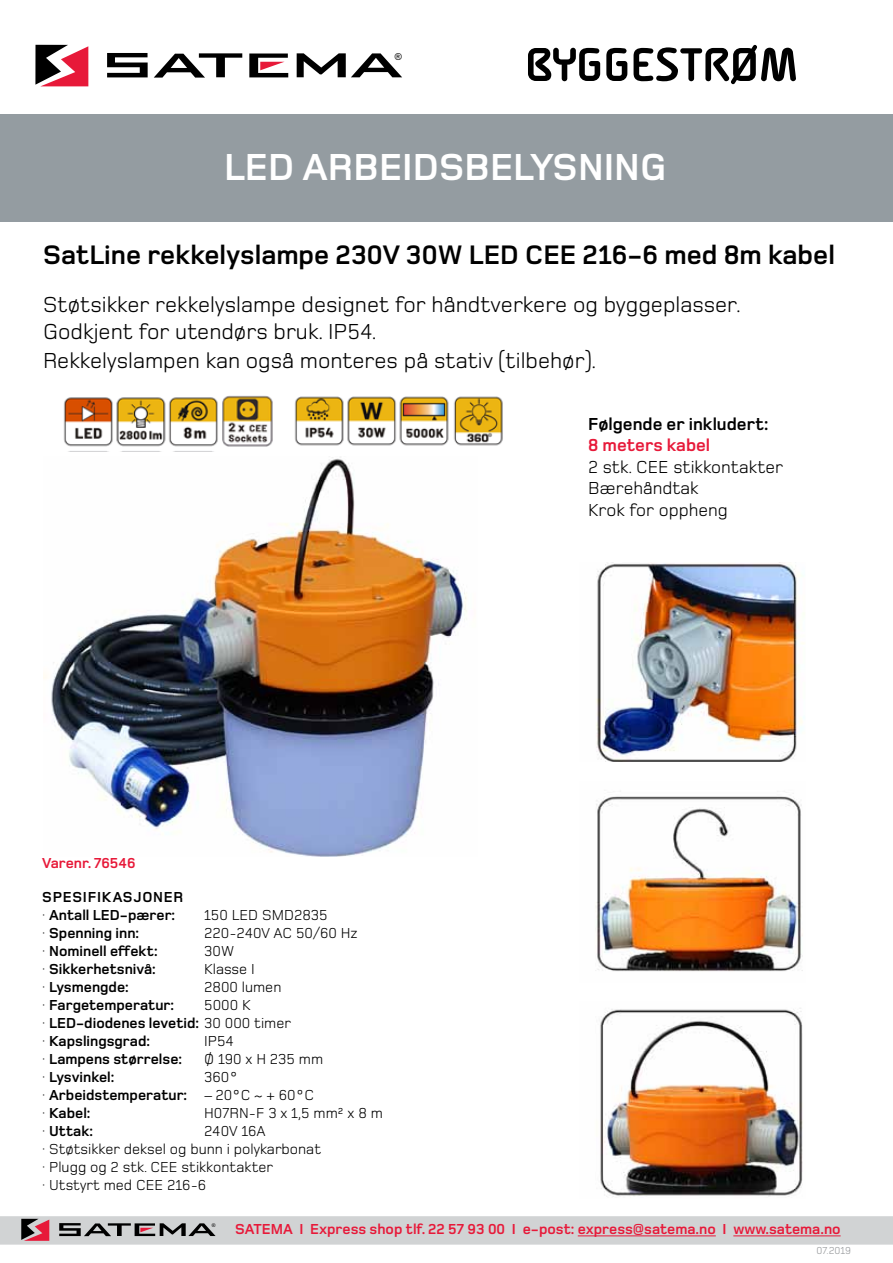
<style>
.page{position:relative;width:893px;height:1263px;background:#fff}
.page>*{position:absolute;margin:0;border:0;box-sizing:border-box;transform-origin:0 0}
.t1{font:700 51px "Alega";color:#000}
.t2{font:700 39px "Foundry Monoline";color:#fff}
.t3{font:700 27.75px "Foundry Monoline";color:#000}
.t4{font:22.5px/27.9px "Foundry Monoline";color:#000}
.t5{font:18px/21.6px "Foundry Monoline";color:#000}
.t6{font:700 18px "Foundry Monoline";color:#000}
.t7{font:700 18px "Foundry Monoline";color:#e71939}
.t8{font:700 15px/18px "Foundry Monoline";color:#000}
.t9{font:15px/18px "Foundry Monoline";color:#000}
.t10{font:700 15px "Foundry Monoline";color:#e71939}
.t11{font:700 15px/18px "Foundry Monoline";letter-spacing:.05em;color:#000}
.t12{font:10.5px "Foundry Monoline";color:#939598}
.t13{font:9.6px "Arial";color:#000}
.t14{font:5.1px "Arial";color:#000}
.s1{font-weight:400}
</style>
<div class="page">
<svg style="left:35px;top:45px;width:53px;height:41px"></svg>
<svg style="left:107px;top:53px;width:41px;height:24px"></svg>
<svg style="left:154px;top:53px;width:88px;height:25px"></svg>
<svg style="left:297px;top:53px;width:105px;height:24px"></svg>
<svg style="left:249px;top:54px;width:39px;height:23px"></svg>
<svg style="left:0;top:1216px;width:893px;height:28px;background:#c8c7c8"></svg>
<hr style="left:578px;top:1235px;width:138px;height:1px;background:#e71939">
<hr style="left:733px;top:1235px;width:108px;height:1px;background:#e71939">
<div style="left:0;top:115px;width:893px;height:107px;background:#949ca1"></div>
<img style="left:63px;top:397px;width:155px;height:50px">
<img style="left:294px;top:396px;width:209px;height:50px">
<img style="left:43px;top:457px;width:424px;height:400px">
<img style="left:596px;top:563px;width:209px;height:199px">
<img style="left:595px;top:793px;width:208px;height:179px">
<img style="left:600px;top:1008px;width:203px;height:189px">
<img style="left:222px;top:395px;width:51px;height:52px">
<p class="t13" style="left:395px;top:50px;width:9px">®</p>
<h1 class="t1" style="left:525px;top:38px;width:275px">BYGGESTRØM</h1>
<h2 class="t2" style="left:224px;top:146px;width:444px">LED ARBEIDSbelysning</h2>
<h3 class="t3" style="left:43px;top:240px;width:793px">SatLine rekkelyslampe 230V 30W LED CEE 216-6 med 8m kabel</h3>
<h3 class="t4" style="left:43px;top:291px;width:699px">Støtsikker rekkelyslampe designet for håndtverkere og byggeplasser.<br>Godkjent for utendørs bruk. IP54.<br>Rekkelyslampen kan også monteres på stativ (tilbehør).</h3>
<p class="t10" style="left:42px;top:855px;width:95px">Varenr. 76546</p>
<p class="t11" style="left:42px;top:888px;width:143px">SPESIFIKASJONER <span class="s1">·</span> Antall LED-pærer:</p>
<p class="t9" style="left:204px;top:906px;width:125px">150 LED SMD2835</p>
<p class="t8" style="left:42px;top:924px;width:98px"><span class="s1">·</span> Spenning inn:</p>
<p class="t9" style="left:204px;top:924px;width:155px">220-240V AC 50/60 Hz</p>
<p class="t8" style="left:42px;top:942px;width:117px"><span class="s1">·</span> Nominell effekt:</p>
<p class="t9" style="left:204px;top:942px;width:31px">30W</p>
<p class="t8" style="left:42px;top:960px;width:115px"><span class="s1">·</span> Sikkerhetsnivå:</p>
<p class="t9" style="left:204px;top:960px;width:52px">Klasse I</p>
<p class="t8" style="left:42px;top:978px;width:88px"><span class="s1">·</span> Lysmengde:</p>
<p class="t9" style="left:204px;top:978px;width:79px">2800 lumen</p>
<p class="t8" style="left:42px;top:996px;width:133px"><span class="s1">·</span> Fargetemperatur:</p>
<p class="t8" style="left:42px;top:996px;width:250px;text-indent:162px"><span class="s1">5000 K<br>·</span> LED-diodenes levetid: <span class="s1">30 000 timer ·</span> Kapslingsgrad:</p>
<p class="t9" style="left:204px;top:1032px;width:31px">IP54</p>
<p class="t8" style="left:42px;top:1050px;width:141px"><span class="s1">·</span> Lampens størrelse:</p>
<p class="t9" style="left:204px;top:1050px;width:120px">Ø 190 x H 235 mm</p>
<p class="t8" style="left:42px;top:1068px;width:74px"><span class="s1">·</span> Lysvinkel:</p>
<p class="t8" style="left:42px;top:1068px;width:273px;text-indent:162px"><span class="s1">360°<br>·</span> Arbeidstemperatur: <span class="s1">– 20°C ~ + 60°C ·</span> Kabel:</p>
<p class="t9" style="left:204px;top:1104px;width:180px">H07RN-F 3 x 1,5 mm² x 8 m</p>
<p class="t8" style="left:42px;top:1122px;width:52px"><span class="s1">·</span> Uttak:</p>
<p class="t9" style="left:42px;top:1122px;width:280px;text-indent:162px">240V 16A<br>· Støtsikker deksel og bunn i polykarbonat · Plugg og 2 stk. CEE stikkontakter<br>· Utstyrt med CEE 216-6</p>
<p class="t6" style="left:588px;top:414px;width:182px">Følgende er inkludert:</p>
<p class="t7" style="left:588px;top:436px;width:123px">8 meters kabel</p>
<p class="t5" style="left:588px;top:456px;width:196px">2 stk. CEE stikkontakter<br>Bærehåndtak<br>Krok for oppheng</p>
<p class="t14" style="left:212px;top:1221px;width:5px">®</p>
<p class="t10" style="left:235px;top:1221px;width:607px">SATEMA I Express shop tlf. 22 57 93 00 I e-post: express@satema.no I www.satema.no</p>
<p class="t12" style="left:816px;top:1245px;width:36px">07.2019</p>
</div>
